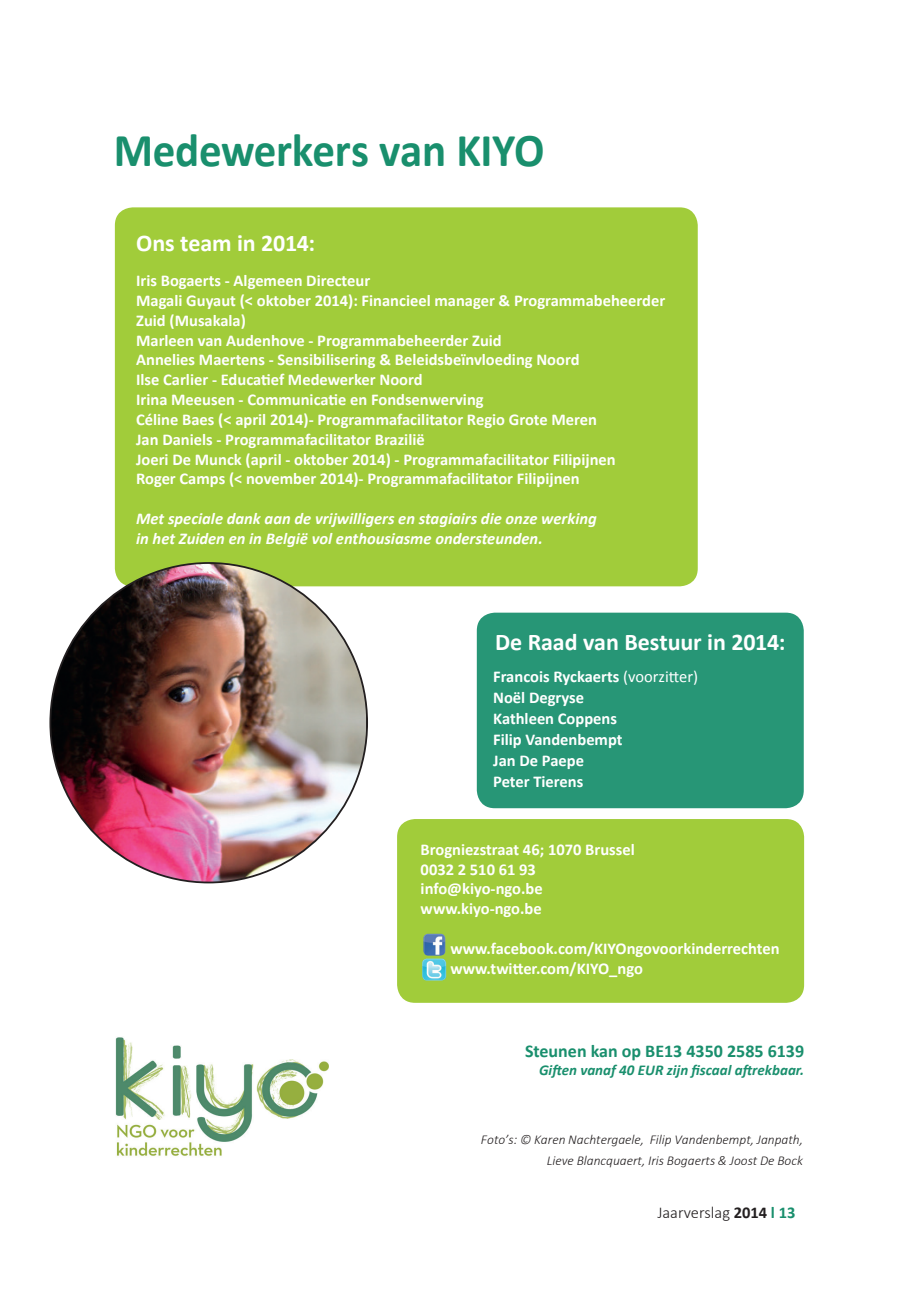
<style>
.page{position:relative;width:919px;height:1289px;background:#fff}
.page>*{position:absolute;margin:0;border:0;box-sizing:border-box;transform-origin:0 0}
.t1{font:700 47.25px "Calibri";letter-spacing:-.01em;color:#198f6d;scale:.95 1}
.t2{font:700 24px "Calibri";letter-spacing:-.005em;color:#fff}
.t3{font:700 18px "Calibri";color:#198f6d}
.t4{font:700 16.5px/19.8px "Calibri";color:#fff}
.t5{font:italic 700 16.5px/19.8px "Calibri";color:#fff}
.t6{font:300 16.5px "Calibri";color:#231f20}
.t7{font:italic 700 15px "Calibri";color:#198f6d}
.t8{font:italic 300 13.5px/21px "Calibri";color:#231f20;text-align:right}
.s1{font-weight:400}
.s2{font-weight:700}
.s3{font-weight:700;color:#198f6d}
</style>
<div class="page">
<div style="left:115px;top:207px;width:582px;height:379px;background:#a1cc3a;border-radius:18px"></div>
<div style="left:397px;top:819px;width:407px;height:183px;background:#a1cc3a;border-radius:18px"></div>
<div style="left:477px;top:612px;width:326px;height:196px;background:#279676;border-radius:18px"></div>
<img style="left:115px;top:1037px;width:214px;height:119px">
<img style="left:50px;top:563px;width:316px;height:319px">
<img style="left:423px;top:933px;width:22px;height:22px">
<img style="left:422px;top:958px;width:24px;height:22px">
<h1 class="t1" style="left:114px;top:120px;width:455px">Medewerkers van KIYO</h1>
<h2 class="t2" style="left:136px;top:227px;width:180px">Ons team in 2014:</h2>
<p class="t4" style="left:136px;top:271px;width:530px">Iris Bogaerts - Algemeen Directeur<br>Magali Guyaut (&lt; oktober 2014): Financieel manager &amp; Programmabeheerder Zuid (Musakala)<br>Marleen van Audenhove - Programmabeheerder Zuid<br>Annelies Maertens - Sensibilisering &amp; Beleidsbeïnvloeding Noord<br>Ilse Carlier - Educatief Medewerker Noord<br>Irina Meeusen - Communicatie en Fondsenwerving<br>Céline Baes (&lt; april 2014)- Programmafacilitator Regio Grote Meren<br>Jan Daniels - Programmafacilitator Brazilië<br>Joeri De Munck (april - oktober 2014) - Programmafacilitator Filipijnen<br>Roger Camps (&lt; november 2014)- Programmafacilitator Filipijnen</p>
<p class="t5" style="left:136px;top:508px;width:462px">Met speciale dank aan de vrijwilligers en stagiairs die onze werking in het Zuiden en in België vol enthousiasme ondersteunden.</p>
<h2 class="t2" style="left:495px;top:626px;width:292px">De Raad van Bestuur in 2014:</h2>
<p class="t4" style="left:493px;top:666px;width:206px;line-height:21px">Francois Ryckaerts <span class="s1">(voorzitter)<br></span>Noël Degryse<br>Kathleen Coppens<br>Filip Vandenbempt<br>Jan De Paepe<br>Peter Tierens</p>
<p class="t4" style="left:420px;top:839px;width:215px">Brogniezstraat 46; 1070 Brussel<br>0032 2 510 61 93 info@kiyo-ngo.be www.kiyo-ngo.be</p>
<p class="t4" style="left:450px;top:938px;width:330px">www.facebook.com/KIYOngovoorkinderrechten www.twitter.com/KIYO_ngo</p>
<p class="t3" style="left:525px;top:1039px;width:281px">Steunen kan op BE13 4350 2585 6139</p>
<p class="t7" style="left:539px;top:1060px;width:266px">Giften vanaf 40 EUR zijn fiscaal aftrekbaar.</p>
<p class="t8" style="left:481px;top:1129px;width:323px">Foto’s: © Karen Nachtergaele, Filip Vandenbempt, Janpath,<br>Lieve Blancquaert, Iris Bogaerts &amp; Joost De Bock</p>
<p class="t6" style="left:657px;top:1201px;width:140px">Jaarverslag <span class="s2">2014</span> <span class="s3">l 13</span></p>
</div>
